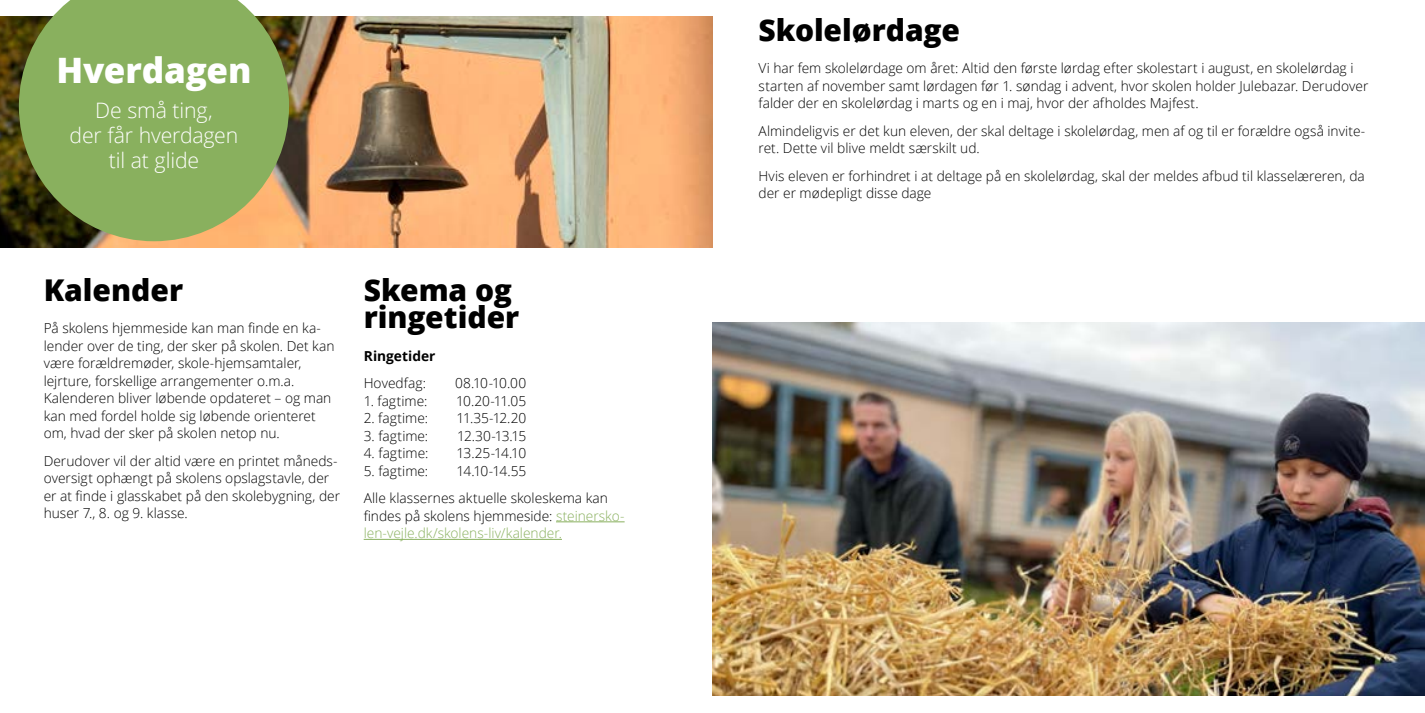
<style>
.page{position:relative;width:1425px;height:713px;background:#fff}
.page>*{position:absolute;margin:0;border:0;box-sizing:border-box;transform-origin:0 0}
.t1{font:800 35px "Open Sans";letter-spacing:-.005em;color:#fff}
.t2{font:800 30px/27.5px "Open Sans";color:#000}
.t3{font:300 21.25px/25px "Open Sans";letter-spacing:-.01em;color:#fff;text-align:center}
.t4{font:300 13.75px/17.5px "Open Sans";color:#000}
.t5{font:300 13.75px/17.5px "Open Sans";color:#89b05e}
.t6{font:700 13.75px "Open Sans";letter-spacing:.005em;color:#000}
.s1{color:#000}
</style>
<div class="page">
<img style="left:0;top:16px;width:712px;height:231px">
<svg style="left:19px;top:0;width:270px;height:241px;fill:#89b05e"></svg>
<hr style="left:556px;top:521px;width:69px;height:1px;background:#89b05e">
<hr style="left:364px;top:539px;width:198px;height:1px;background:#89b05e">
<img style="left:712px;top:322px;width:713px;height:373px">
<h1 class="t1" style="left:56px;top:44px;width:197px">Hverdagen</h1>
<h3 class="t3" style="left:70px;top:97px;width:170px">De små ting,<br>der får hverdagen til at glide</h3>
<h2 class="t2" style="left:44px;top:274px;width:141px">Kalender</h2>
<p class="t4" style="left:44px;top:319px;width:292px">På skolens hjemmeside kan man finde en ka&shy;lender over de ting, der sker på skolen. Det kan være forældremøder, skole-hjemsamtaler, lejrture, forskellige arrangementer o.m.a.<br>Kalenderen bliver løbende opdateret – og man kan med fordel holde sig løbende orienteret om, hvad der sker på skolen netop nu.</p>
<p class="t4" style="left:44px;top:451px;width:298px">Derudover vil der altid være en printet måneds&shy;oversigt ophængt på skolens opslagstavle, der er at finde i glasskabet på den skolebygning, der huser 7., 8. og 9. klasse.</p>
<h2 class="t2" style="left:364px;top:274px;width:157px">Skema og ringetider</h2>
<p class="t6" style="left:364px;top:346px;width:73px">Ringetider</p>
<p class="t4" style="left:364px;top:374px;width:64px">Hovedfag:</p>
<p class="t4" style="left:455px;top:374px;width:72px">08.10-10.00</p>
<p class="t4" style="left:364px;top:391px;width:65px">1. fagtime:</p>
<p class="t4" style="left:456px;top:391px;width:72px">10.20-11.05</p>
<p class="t4" style="left:364px;top:409px;width:66px">2. fagtime:</p>
<p class="t4" style="left:457px;top:409px;width:71px">11.35-12.20</p>
<p class="t4" style="left:364px;top:426px;width:66px">3. fagtime:</p>
<p class="t4" style="left:457px;top:426px;width:70px">12.30-13.15</p>
<p class="t4" style="left:364px;top:444px;width:66px">4. fagtime:</p>
<p class="t4" style="left:457px;top:444px;width:71px">13.25-14.10</p>
<p class="t4" style="left:364px;top:461px;width:66px">5. fagtime:</p>
<p class="t4" style="left:364px;top:456px;width:246px;line-height:27.5px;text-indent:93px">14.10-14.55<br>Alle klassernes aktuelle skoleskema kan</p>
<p class="t5" style="left:364px;top:506px;width:262px"><span class="s1">findes på skolens hjemmeside:</span> steinersko&shy;len-vejle.dk/skolens-liv/kalender.</p>
<h2 class="t2" style="left:759px;top:15px;width:203px">Skolelørdage</h2>
<p class="t4" style="left:759px;top:59px;width:611px">Vi har fem skolelørdage om året: Altid den første lørdag efter skolestart i august, en skolelørdag i starten af november samt lørdagen før 1. søndag i advent, hvor skolen holder Julebazar. Derudover falder der en skolelørdag i marts og en i maj, hvor der afholdes Majfest.</p>
<p class="t4" style="left:759px;top:122px;width:608px">Almindeligvis er det kun eleven, der skal deltage i skolelørdag, men af og til er forældre også invite&shy;ret. Dette vil blive meldt særskilt ud.</p>
<p class="t4" style="left:759px;top:167px;width:608px">Hvis eleven er forhindret i at deltage på en skolelørdag, skal der meldes afbud til klasselæreren, da der er mødepligt disse dage</p>
</div>
